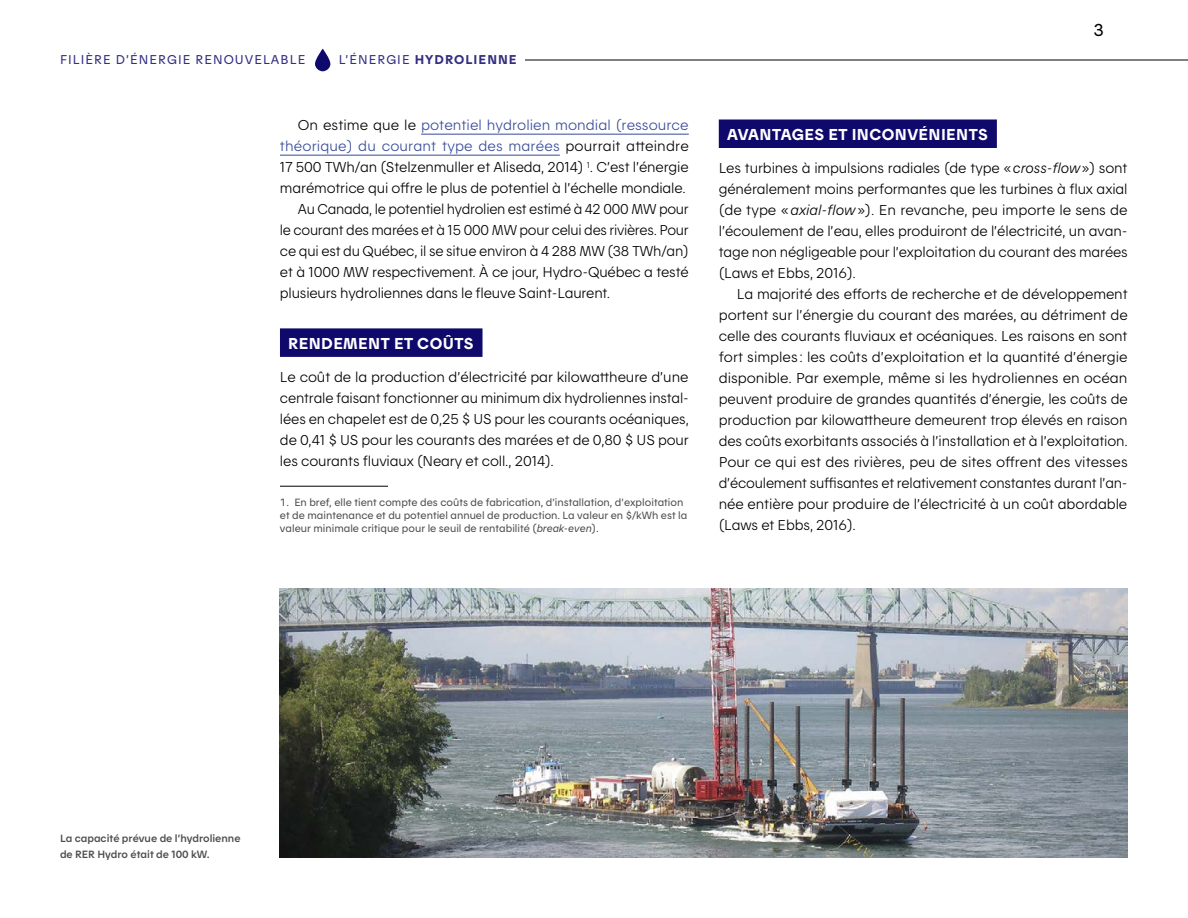
<style>
.page{position:relative;width:1188px;height:918px;background:#fff}
.page>*{position:absolute;margin:0;border:0;box-sizing:border-box;transform-origin:0 0}
.t1{font:17.25px "Hydro Quebec Normal";color:#000}
.H2_dans_bande{font:15.75px "Hydro Quebec Gras";letter-spacing:.025em;color:#fff}
.P_suivant{font:14.25px/21px "Hydro Quebec Maigre";letter-spacing:-.01em;color:#000;text-align:justify}
.t2{font:12.75px "Hydro Quebec Normal";letter-spacing:.08em;color:#332e82}
.t3{font:12.75px "Hydro Quebec Gras";letter-spacing:.08em;color:#332e82}
.Source_graphiques_et{font:10.5px/12.6px "Hydro Quebec Normal";color:#4c4c4e}
.t4{font:10.5px/16.5px "Hydro Quebec Demi";color:#4c4c4e}
.s1{font-family:"Hydro Quebec Normal"}
.s2{color:#364a9a}
.s3{font-family:"Hydro Quebec Italique"}
.s4{font-family:"Hydro Quebec Maigre Italique"}
</style>
<div class="page">
<hr style="left:421px;top:134px;width:268px;height:1px;background:#364a9a">
<hr style="left:280px;top:155px;width:280px;height:1px;background:#364a9a">
<div style="left:280px;top:328px;width:203px;height:29px;background:#0f096c"></div>
<hr style="left:280px;top:486px;width:108px;height:1px;background:#000">
<div style="left:719px;top:119px;width:278px;height:29px;background:#0f096c"></div>
<img style="left:279px;top:588px;width:848px;height:270px">
<hr style="left:525px;top:60px;width:663px;height:1px;background:#000">
<svg style="left:315px;top:49px;width:16px;height:22px"></svg>
<p class="t2" style="left:60px;top:52px;width:247px">FILIÈRE D’ÉNERGIE RENOUVELABLE</p>
<p class="t3" style="left:339px;top:52px;width:180px"><span class="s1">L’ÉNERGIE</span> HYDROLIENNE</p>
<p class="P_suivant" style="left:280px;top:115px;width:410px;text-indent:18px">On estime que le <span class="s2">potentiel hydrolien mondial (ressource théorique) du courant type des marées</span> pourrait atteindre 17 500 TWh/an (Stelzenmuller et Aliseda, 2014) <sup>1</sup>. C’est l’énergie marémotrice qui offre le plus de potentiel à l’échelle mondiale.</p>
<p class="P_suivant" style="left:280px;top:199px;width:410px;text-indent:18px">Au Canada, le potentiel hydrolien est estimé à 42 000 MW pour le courant des marées et à 15 000 MW pour celui des rivières. Pour ce qui est du Québec, il se situe environ à 4 288 MW (38 TWh/an) et à 1000 MW respectivement. À ce jour, Hydro-Québec a testé plusieurs hydroliennes dans le fleuve Saint-Laurent.</p>
<h2 class="H2_dans_bande" style="left:288px;top:333px;width:187px">RENDEMENT ET COÛTS</h2>
<p class="P_suivant" style="left:280px;top:367px;width:410px">Le coût de la production d’électricité par kilowattheure d’une centrale faisant fonctionner au minimum dix hydroliennes instal&shy;lées en chapelet est de 0,25 $ US pour les courants océaniques, de 0,41 $ US pour les courants des marées et de 0,80 $ US pour les courants fluviaux (Neary et coll., 2014).</p>
<p class="Source_graphiques_et" style="left:280px;top:496px;width:409px">1. En bref, elle tient compte des coûts de fabrication, d’installation, d’exploitation et de maintenance et du potentiel annuel de production. La valeur en $/kWh est la valeur minimale critique pour le seuil de rentabilité (<span class="s3">break-even</span>).</p>
<p class="t1" style="left:1093px;top:19px;width:12px">3</p>
<h2 class="H2_dans_bande" style="left:727px;top:124px;width:262px">AVANTAGES ET INCONVÉNIENTS</h2>
<p class="P_suivant" style="left:719px;top:158px;width:411px">Les turbines à impulsions radiales (de type «<span class="s4">cross-flow</span>») sont généralement moins performantes que les turbines à flux axial (de type «<span class="s4">axial-flow</span>»). En revanche, peu importe le sens de l’écoulement de l’eau, elles produiront de l’électricité, un avan&shy;tage non négligeable pour l’exploitation du courant des marées (Laws et Ebbs, 2016).</p>
<p class="P_suivant" style="left:719px;top:284px;width:411px;text-indent:18px">La majorité des efforts de recherche et de développement portent sur l’énergie du courant des marées, au détriment de celle des courants fluviaux et océaniques. Les raisons en sont fort simples : les coûts d’exploitation et la quantité d’énergie disponible. Par exemple, même si les hydroliennes en océan peuvent produire de grandes quantités d’énergie, les coûts de production par kilowattheure demeurent trop élevés en raison des coûts exorbitants associés à l’installation et à l’exploitation.<br>Pour ce qui est des rivières, peu de sites offrent des vitesses d’écoulement suffisantes et relativement constantes durant l’an&shy;née entière pour produire de l’électricité à un coût abordable (Laws et Ebbs, 2016).</p>
<p class="t4" style="left:60px;top:829px;width:182px">La capacité prévue de l’hydrolienne de RER Hydro était de 100 kW.</p>
</div>
